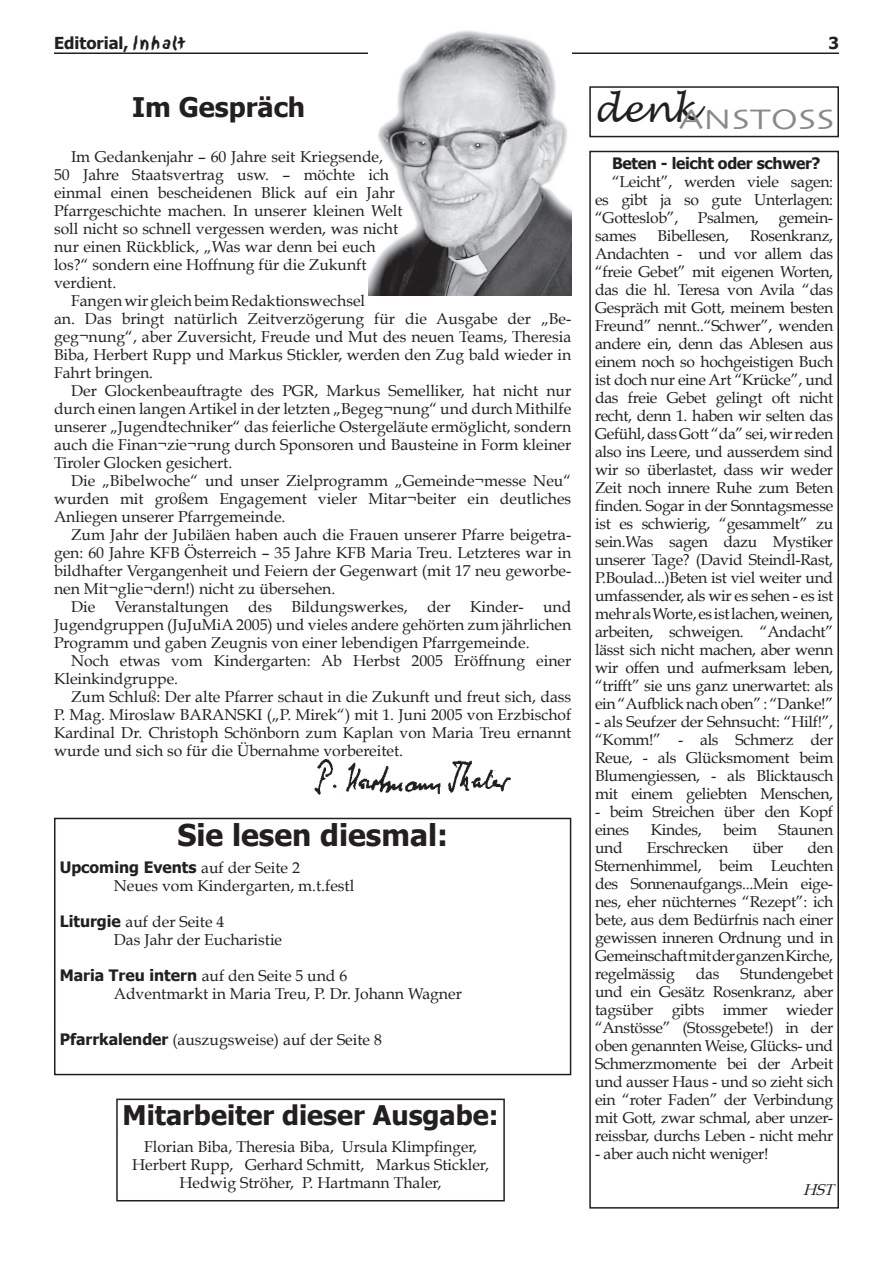
<style>
.page{position:relative;width:893px;height:1263px;background:#fff}
.page>*{position:absolute;margin:0;border:0;box-sizing:border-box;transform-origin:0 0}
.t1{font:700 30px "Tahoma";color:#231f20}
.t2{font:29.55px "Skia";color:#87898c;scale:1.23 1}
.t3{font:700 27px "Tahoma";color:#231f20}
.t4{font:700 16.5px "Tahoma";color:#231f20}
.t5{font:15.75px/18px "Book Antiqua";color:#231f20;text-align:justify}
.t6{font:15.75px/18px "Book Antiqua";letter-spacing:-.02em;color:#231f20}
.t7{font:700 15.75px "Tahoma";color:#231f20}
.t8{font:700 15.75px "Tahoma";letter-spacing:-.02em;color:#231f20}
.t9{font:italic 15.75px "Book Antiqua";color:#231f20}
.s1{font-family:"Sand";font-weight:400}
.s2{font-family:"Book Antiqua";font-weight:400}
.s3{font-family:"Tahoma";font-weight:700}
</style>
<div class="page">
<hr style="left:54px;top:52px;width:785px;height:2px;background:#231f20">
<img style="left:369px;top:30px;width:202px;height:265px">
<div style="left:589px;top:86px;width:250px;height:51px;border:2px solid #231f20"></div>
<img style="left:315px;top:759px;width:195px;height:35px">
<div style="left:54px;top:818px;width:517px;height:257px;border:1px solid #231f20"></div>
<div style="left:116px;top:1098px;width:389px;height:103px;border:1px solid #231f20"></div>
<p class="t4" style="left:54px;top:33px;width:133px">Editorial, <span class="s1">Inhalt</span></p>
<p class="t4" style="left:828px;top:32px;width:12px">3</p>
<h2 class="t2" style="left:594px;top:101px;width:198px"><sup>denk</sup>ANSTOSS</h2>
<h3 class="t3" style="left:132px;top:90px;width:175px">Im Gespräch</h3>
<p class="t5" style="left:71px;top:148px;width:314px">Im Gedankenjahr – 60 Jahre seit Kriegsende,</p>
<p class="t5" style="left:54px;top:166px;width:337px">50 Jahre Staatsvertrag usw. – möchte ich</p>
<p class="t5" style="left:54px;top:184px;width:343px">einmal einen bescheidenen Blick auf ein Jahr</p>
<p class="t5" style="left:54px;top:202px;width:350px">Pfarrgeschichte machen. In unserer kleinen Welt</p>
<p class="t5" style="left:54px;top:220px;width:346px">soll nicht so schnell vergessen werden, was nicht</p>
<p class="t5" style="left:54px;top:238px;width:323px">nur einen Rückblick, „Was war denn bei euch</p>
<p class="t5" style="left:54px;top:256px;width:314px">los?“ sondern eine Hoffnung für die Zukunft</p>
<p class="t5" style="left:54px;top:274px;width:64px">verdient.</p>
<p class="t5" style="left:71px;top:292px;width:296px">Fangen wir gleich beim Redaktionswechsel</p>
<p class="t5" style="left:54px;top:310px;width:519px">an. Das bringt natürlich Zeitverzögerung für die Ausgabe der „Be-</p>
<p class="t5" style="left:54px;top:328px;width:519px">geg¬nung“, aber Zuversicht, Freude und Mut des neuen Teams, Theresia</p>
<p class="t5" style="left:54px;top:346px;width:519px">Biba, Herbert Rupp und Markus Stickler, werden den Zug bald wieder in</p>
<p class="t5" style="left:54px;top:364px;width:101px">Fahrt bringen.</p>
<p class="t5" style="left:71px;top:382px;width:502px">Der Glockenbeauftragte des PGR, Markus Semelliker, hat nicht nur</p>
<p class="t5" style="left:54px;top:400px;width:519px">durch einen langen Artikel in der letzten „Begeg¬nung“ und durch Mithilfe</p>
<p class="t5" style="left:54px;top:418px;width:519px">unserer „Jugendtechniker“ das feierliche Ostergeläute ermöglicht, sondern</p>
<p class="t5" style="left:54px;top:436px;width:519px">auch die Finan¬zie¬rung durch Sponsoren und Bausteine in Form kleiner</p>
<p class="t5" style="left:54px;top:454px;width:180px">Tiroler Glocken gesichert.</p>
<p class="t5" style="left:71px;top:472px;width:502px">Die „Bibelwoche“ und unser Zielprogramm „Gemeinde¬messe Neu“</p>
<p class="t5" style="left:54px;top:490px;width:519px">wurden mit großem Engagement vieler Mitar¬beiter ein deutliches</p>
<p class="t5" style="left:54px;top:508px;width:233px">Anliegen unserer Pfarrgemeinde.</p>
<p class="t5" style="left:71px;top:526px;width:502px">Zum Jahr der Jubiläen haben auch die Frauen unserer Pfarre beigetra-</p>
<p class="t5" style="left:54px;top:544px;width:519px">gen: 60 Jahre KFB Österreich – 35 Jahre KFB Maria Treu. Letzteres war in</p>
<p class="t5" style="left:54px;top:562px;width:519px">bildhafter Vergangenheit und Feiern der Gegenwart (mit 17 neu geworbe-</p>
<p class="t5" style="left:54px;top:580px;width:283px">nen Mit¬glie¬dern!) nicht zu übersehen.</p>
<p class="t5" style="left:71px;top:598px;width:502px">Die Veranstaltungen des Bildungswerkes, der Kinder- und</p>
<p class="t5" style="left:54px;top:616px;width:519px">Jugendgruppen (JuJuMiA 2005) und vieles andere gehörten zum jährlichen</p>
<p class="t5" style="left:54px;top:634px;width:477px">Programm und gaben Zeugnis von einer lebendigen Pfarrgemeinde.</p>
<p class="t5" style="left:71px;top:652px;width:502px">Noch etwas vom Kindergarten: Ab Herbst 2005 Eröffnung einer</p>
<p class="t5" style="left:54px;top:670px;width:126px">Kleinkindgruppe.</p>
<p class="t5" style="left:71px;top:688px;width:502px">Zum Schluß: Der alte Pfarrer schaut in die Zukunft und freut sich, dass</p>
<p class="t5" style="left:54px;top:706px;width:519px">P. Mag. Miroslaw BARANSKI („P. Mirek“) mit 1. Juni 2005 von Erzbischof</p>
<p class="t5" style="left:54px;top:724px;width:519px">Kardinal Dr. Christoph Schönborn zum Kaplan von Maria Treu ernannt</p>
<p class="t5" style="left:54px;top:742px;width:351px">wurde und sich so für die Übernahme vorbereitet.</p>
<p class="t8" style="left:612px;top:153px;width:210px">Beten - leicht oder schwer?</p>
<p class="t5" style="left:595px;top:172px;width:240px;text-indent:17px">“Leicht”, werden viele sagen: es gibt ja so gute Unterlagen: “Gotteslob”, Psalmen, gemein&shy;sames</p>
<p class="t6" style="left:658px;top:226px;width:73px">Bibellesen,</p>
<p class="t5" style="left:595px;top:226px;width:240px;text-indent:155px">Rosenkranz, Andachten - und vor allem das “freie Gebet” mit eigenen Worten, das die hl. Teresa von Avila “das Gespräch mit Gott, meinem besten Freund” nennt..“Schwer”, wenden andere ein, denn das Ablesen aus einem noch so hochgeistigen Buch ist doch nur eine Art “Krücke”, und das freie Gebet gelingt oft nicht recht, denn 1. haben wir selten das Gefühl, dass Gott “da” sei, wir reden also ins Leere, und ausserdem sind wir so überlastet, dass wir weder Zeit noch innere Ruhe zum Beten finden. Sogar in der Sonntagsmesse ist es schwierig, “gesammelt” zu sein.Was sagen dazu Mystiker unserer Tage? (David Steindl-Rast, P.Boulad...)Beten ist viel weiter und umfassender, als wir es sehen - es ist mehr als Worte, es ist lachen, weinen, arbeiten, schweigen. “Andacht” lässt sich nicht machen, aber wenn wir offen und aufmerksam leben, “trifft” sie uns ganz unerwartet: als ein “Aufblick nach oben” : “Danke!”</p>
<p class="t5" style="left:595px;top:712px;width:240px">- als Seufzer der Sehnsucht: “Hilf!”, “Komm!” - als Schmerz der Reue, - als Glücksmoment beim Blumengiessen, - als Blicktausch mit einem geliebten Menschen,</p>
<p class="t6" style="left:595px;top:802px;width:240px">- beim Streichen über den Kopf eines</p>
<p class="t5" style="left:651px;top:820px;width:53px">Kindes,</p>
<p class="t5" style="left:723px;top:820px;width:35px">beim</p>
<p class="t6" style="left:778px;top:820px;width:56px">Staunen</p>
<h1 class="t1" style="left:177px;top:816px;width:272px">Sie lesen diesmal:</h1>
<p class="t7" style="left:60px;top:857px;width:242px">Upcoming Events <span class="s2">auf der Seite 2</span></p>
<p class="t5" style="left:114px;top:876px;width:242px">Neues vom Kindergarten, m.t.festl</p>
<p class="t5" style="left:114px;top:912px;width:170px;text-indent:-54px"><span class="s3">Liturgie</span> auf der Seite 4<br>Das Jahr der Eucharistie</p>
<p class="t5" style="left:114px;top:966px;width:350px;text-indent:-54px"><span class="s3">Maria Treu intern</span> auf den Seite 5 und 6<br>Adventmarkt in Maria Treu, P. Dr. Johann Wagner</p>
<p class="t5" style="left:60px;top:1030px;width:324px"><span class="s3">Pfarrkalender</span> (auszugsweise) auf der Seite 8</p>
<p class="t5" style="left:595px;top:838px;width:240px;text-indent:212px">den Sternenhimmel, beim Leuchten des Sonnenaufgangs...Mein eige&shy;nes, eher nüchternes “Rezept”: ich bete, aus dem Bedürfnis nach einer gewissen inneren Ordnung und in Gemeinschaft mit der ganzen Kirche, regelmässig</p>
<p class="t5" style="left:595px;top:838px;width:29px">und</p>
<p class="t6" style="left:647px;top:838px;width:83px">Erschrecken</p>
<p class="t5" style="left:752px;top:838px;width:33px">über</p>
<p class="t5" style="left:595px;top:964px;width:240px;text-indent:146px">Stundengebet und ein Gesätz Rosenkranz, aber tagsüber gibts immer wieder “Anstösse” (Stossgebete!) in der oben genannten Weise, Glücks- und Schmerzmomente bei der Arbeit und ausser Haus - und so zieht sich ein “roter Faden” der Verbindung mit Gott, zwar schmal, aber unzer&shy;reissbar, durchs Leben - nicht mehr</p>
<p class="t6" style="left:595px;top:1144px;width:175px">- aber auch nicht weniger!</p>
<p class="t9" style="left:803px;top:1179px;width:37px">HST</p>
<p class="t5" style="left:696px;top:964px;width:25px">das</p>
<h3 class="t3" style="left:123px;top:1098px;width:378px">Mitarbeiter dieser Ausgabe:</h3>
<p class="t5" style="left:132px;top:1137px;width:358px;text-align:center">Florian Biba, Theresia Biba, Ursula Klimpfinger,<br>Herbert Rupp, Gerhard Schmitt, Markus Stickler,<br>Hedwig Ströher, P. Hartmann Thaler,</p>
</div>
